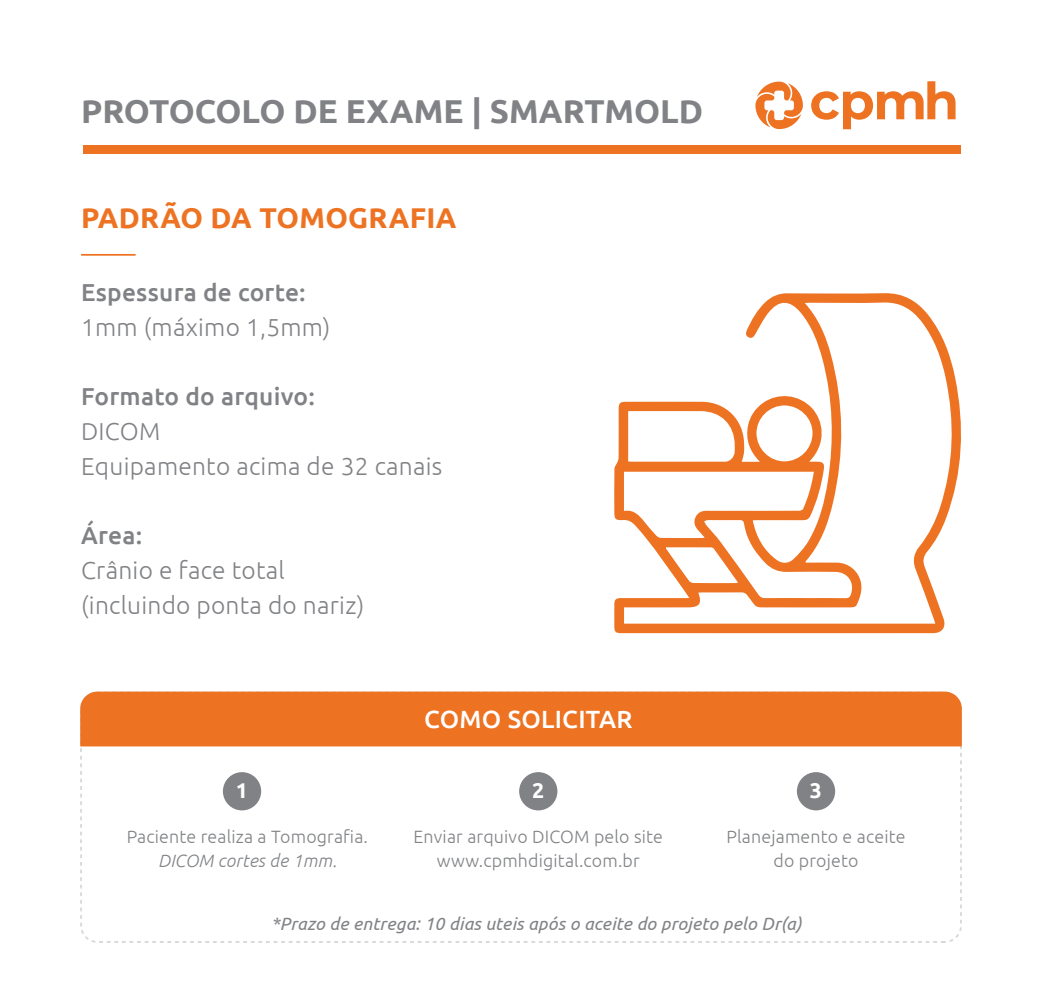
<style>
.page{position:relative;width:1042px;height:991px;background:#fff}
.page>*{position:absolute;margin:0;border:0;box-sizing:border-box;transform-origin:0 0}
.t1{font:700 33.07px "Ubuntu";color:#808285}
.t2{font:700 28.53px "Ubuntu";letter-spacing:.01em;color:#ed7323}
.t3{font:500 24.85px "Ubuntu";letter-spacing:.01em;color:#fff}
.t4{font:300 24.5px/34.6px "Ubuntu";letter-spacing:.01em;color:#808285}
.t5{font:500 24.5px "Ubuntu";letter-spacing:.01em;color:#808285}
.t6{font:700 21.35px "Ubuntu";color:#fff}
.t7{font:300 17.85px/24.5px "Ubuntu";letter-spacing:.01em;color:#808285;text-align:center}
.t8{font:italic 17.85px "Ubuntu";letter-spacing:.01em;color:#808285}
.t9{font:italic 300 17.85px "Ubuntu";letter-spacing:.01em;color:#808285}
</style>
<div class="page">
<div style="left:84px;top:145px;width:877px;height:9px;background:#ed7323"></div>
<hr style="left:81px;top:254px;width:55px;height:2px;background:#ed7323">
<div style="left:80px;top:691px;width:882px;height:56px;background:#ed7323"></div>
<div style="left:223px;top:772px;width:38px;height:38px;background:#808285;border-radius:50%"></div>
<div style="left:519px;top:772px;width:38px;height:38px;background:#808285;border-radius:50%"></div>
<div style="left:797px;top:772px;width:38px;height:38px;background:#808285;border-radius:50%"></div>
<svg style="left:614px;top:293px;width:347px;height:340px"></svg>
<svg style="left:811px;top:81px;width:144px;height:48px"></svg>
<svg style="left:755px;top:82px;width:48px;height:47px"></svg>
<h1 class="t1" style="left:81px;top:91px;width:623px">PROTOCOLO DE EXAME | SMARTMOLD</h1>
<h2 class="t2" style="left:81px;top:201px;width:377px">PADRÃO DA TOMOGRAFIA</h2>
<h3 class="t5" style="left:81px;top:277px;width:226px">Espessura de corte:</h3>
<h3 class="t4" style="left:81px;top:309px;width:251px">1mm (máximo 1,5mm)</h3>
<h3 class="t5" style="left:81px;top:381px;width:235px">Formato do arquivo:</h3>
<h3 class="t4" style="left:81px;top:413px;width:363px">DICOM<br>Equipamento acima de 32 canais</h3>
<h3 class="t5" style="left:81px;top:520px;width:63px">Área:</h3>
<h3 class="t4" style="left:81px;top:552px;width:285px">Crânio e face total (incluindo ponta do nariz)</h3>
<h3 class="t3" style="left:424px;top:703px;width:210px">COMO SOLICITAR</h3>
<p class="t6" style="left:236px;top:777px;width:14px">1</p>
<p class="t6" style="left:532px;top:777px;width:14px">2</p>
<p class="t6" style="left:810px;top:777px;width:14px">3</p>
<p class="t7" style="left:127px;top:823px;width:243px">Paciente realiza a Tomografia.</p>
<p class="t9" style="left:158px;top:850px;width:180px">DICOM cortes de 1mm.</p>
<p class="t7" style="left:413px;top:823px;width:251px">Enviar arquivo DICOM pelo site www.cpmhdigital.com.br</p>
<p class="t7" style="left:726px;top:823px;width:181px">Planejamento e aceite do projeto</p>
<p class="t8" style="left:271px;top:912px;width:532px">*Prazo de entrega: 10 dias uteis após o aceite do projeto pelo Dr(a)</p>
</div>
